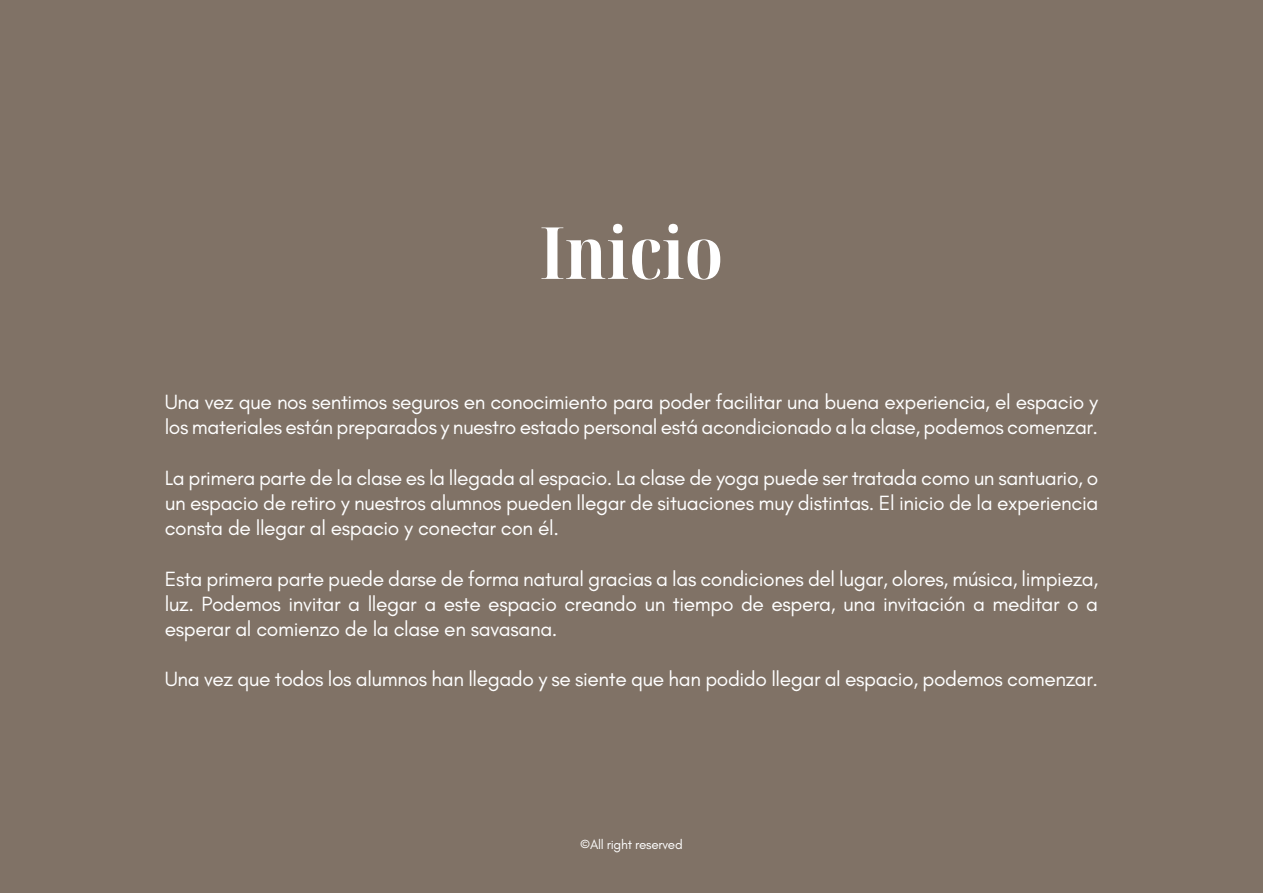
<style>
.page{position:relative;width:1263px;height:893px;background:#807266}
.page>*{position:absolute;margin:0;border:0;box-sizing:border-box;transform-origin:0 0}
.t1{font:700 condensed 72px "Noto Serif Display";color:#fff}
.t2{font:21px/25.2px "Glacial Indifference";letter-spacing:-.02em;color:#fff;text-align:justify}
.t3{font:13.5px "Glacial Indifference";letter-spacing:-.02em;color:#fff}
</style>
<div class="page">
<p class="t1" style="left:540px;top:203px;width:185px">Inicio</p>
<p class="t2" style="left:165px;top:390px;width:935px">Una vez que nos sentimos seguros en conocimiento para poder facilitar una buena experiencia, el espacio y los materiales están preparados y nuestro estado personal está acondicionado a la clase, podemos comenzar.</p>
<p class="t2" style="left:165px;top:465px;width:935px">La primera parte de la clase es la llegada al espacio. La clase de yoga puede ser tratada como un santuario, o un espacio de retiro y nuestros alumnos pueden llegar de situaciones muy distintas. El inicio de la experiencia consta de llegar al espacio y conectar con él.</p>
<p class="t2" style="left:165px;top:566px;width:935px">Esta primera parte puede darse de forma natural gracias a las condiciones del lugar, olores, música, limpieza, luz. Podemos invitar a llegar a este espacio creando un tiempo de espera, una invitación a meditar o a esperar al comienzo de la clase en savasana.</p>
<p class="t2" style="left:165px;top:667px;width:935px">Una vez que todos los alumnos han llegado y se siente que han podido llegar al espacio, podemos comenzar.</p>
<p class="t3" style="left:580px;top:837px;width:104px">©All right reserved</p>
</div>
